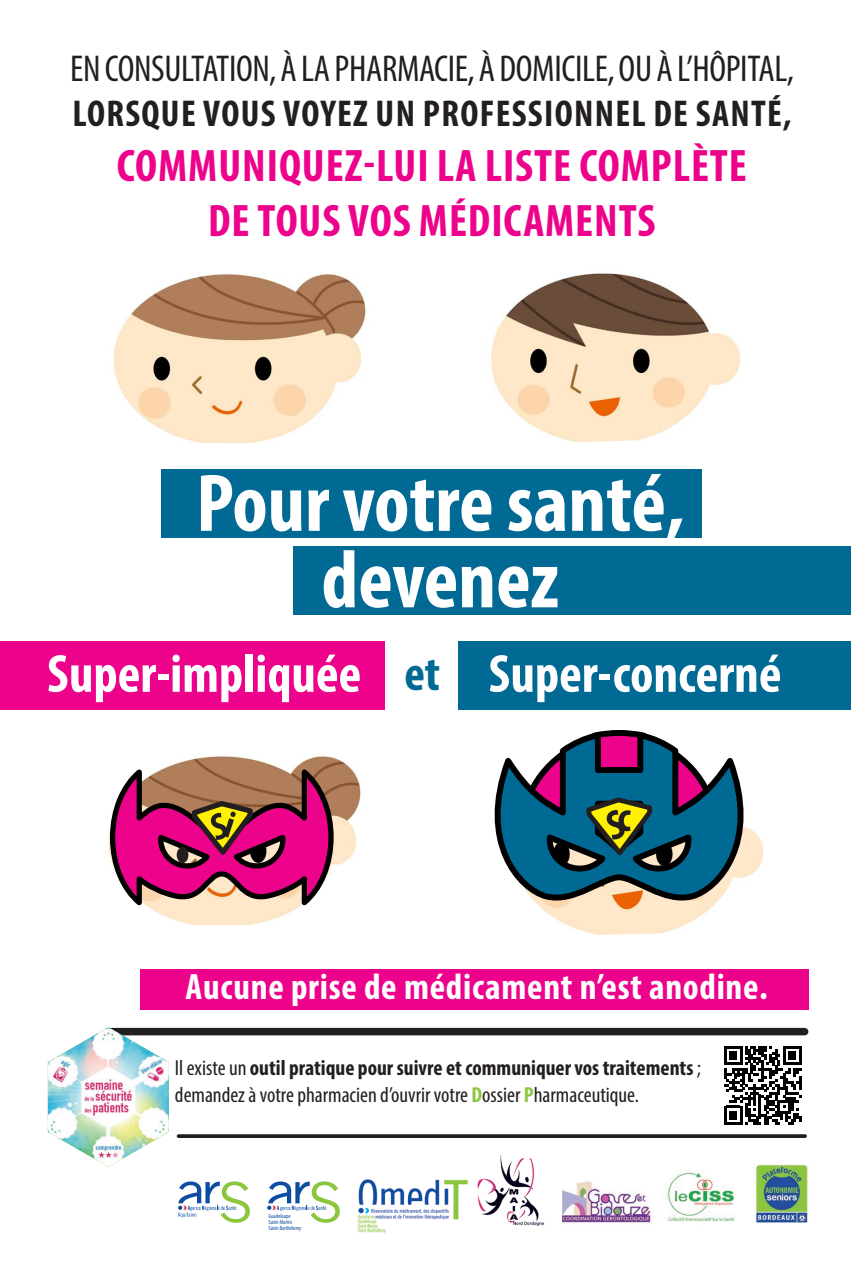
<style>
.page{position:relative;width:851px;height:1276px;background:#fff}
.page>*{position:absolute;margin:0;border:0;box-sizing:border-box;transform-origin:0 0}
.t1{font:700 condensed 82.5px/76.5px "Myriad Pro";color:#fff;text-align:center}
.t2{font:700 condensed 54px "Myriad Pro";color:#fff}
.t3{font:700 condensed 45.75px/54.9px "Myriad Pro";letter-spacing:.02em;color:#ed028c;text-align:center}
.t4{font:condensed 37.5px "Myriad Pro";letter-spacing:-.01em;color:#231f20}
.t5{font:700 condensed 37.5px "Myriad Pro";letter-spacing:.035em;color:#231f20}
.t6{font:700 condensed 36.75px "Myriad Pro";letter-spacing:.02em;color:#fff}
.t7{font:condensed 21.75px/26.1px "Myriad Pro";color:#231f20}
.t8{font:condensed 6px/6px "Myriad Pro";color:#0d4da1}
.s1{font-size:48.9px;color:#006994}
.s2{font-weight:700}
.s3{font-weight:700;color:#8bc63e}
</style>
<div class="page">
<div style="left:458px;top:641px;width:392px;height:69px;background:#006994"></div>
<div style="left:0;top:641px;width:384px;height:69px;background:#ed028c"></div>
<div style="left:140px;top:969px;width:668px;height:41px;background:#ed028c"></div>
<img style="left:113px;top:274px;width:253px;height:170px">
<img style="left:491px;top:273px;width:250px;height:169px">
<div style="left:112px;top:1028px;width:692px;height:7px;background:#231f20"></div>
<svg style="left:178px;top:1134px;width:626px;height:4px;fill:#231f20"></svg>
<img style="left:477px;top:1155px;width:67px;height:71px">
<img style="left:562px;top:1181px;width:91px;height:42px">
<img style="left:357px;top:1179px;width:111px;height:54px">
<img style="left:667px;top:1172px;width:68px;height:50px">
<img style="left:755px;top:1164px;width:53px;height:58px">
<svg style="left:724px;top:1046px;width:77px;height:78px"></svg>
<img style="left:48px;top:1027px;width:121px;height:139px">
<div style="left:293px;top:546px;width:557px;height:68px;background:#006994"></div>
<div style="left:162px;top:469px;width:540px;height:69px;background:#006994"></div>
<img style="left:159px;top:756px;width:202px;height:169px">
<svg style="left:108px;top:761px;width:228px;height:153px"></svg>
<img style="left:536px;top:839px;width:227px;height:96px">
<svg style="left:494px;top:730px;width:266px;height:173px"></svg>
<svg style="left:582px;top:795px;width:72px;height:66px"></svg>
<svg style="left:178px;top:1181px;width:72px;height:41px"></svg>
<svg style="left:267px;top:1181px;width:73px;height:41px"></svg>
<h3 class="t4" style="left:70px;top:46px;width:725px">en consultation, à la pharmacie, à domicile, ou à l’hôpital,</h3>
<h3 class="t5" style="left:73px;top:90px;width:720px">lorsque vous voyez un professionnel de santé,</h3>
<h3 class="t3" style="left:117px;top:138px;width:631px">communiquez-lui la liste complète de tous vos médicaments</h3>
<h1 class="t1" style="left:196px;top:463px;width:489px">Pour votre santé, devenez</h1>
<h2 class="t2" style="left:47px;top:640px;width:735px">Super-impliquée <span class="s1">et</span> Super-concerné</h2>
<h3 class="t6" style="left:185px;top:964px;width:583px">Aucune prise de médicament n’est anodine.</h3>
<p class="t7" style="left:175px;top:1055px;width:527px">Il existe un <span class="s2">outil pratique pour suivre et communiquer vos traitements</span> ; demandez à votre pharmacien d’ouvrir votre <span class="s3">D</span>ossier <span class="s3">P</span>harmaceutique.</p>
<p class="t8" style="left:268px;top:1212px;width:34px">Guadeloupe<br>Saint-Martin<br>Saint-Barthélemy</p>
</div>
